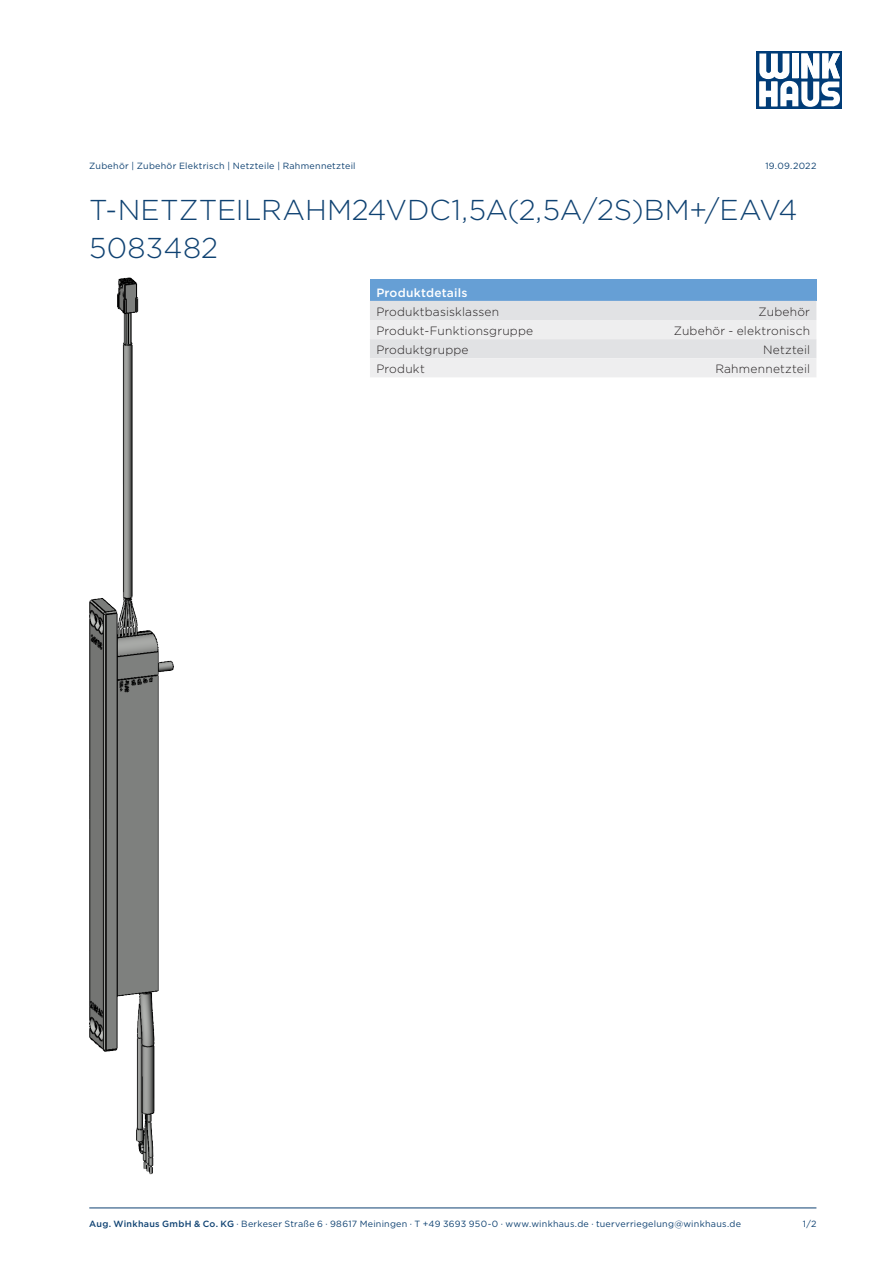
<style>
.page{position:relative;width:893px;height:1263px;background:#fff}
.page>*{position:absolute;margin:0;border:0;box-sizing:border-box;transform-origin:0 0}
.Headline{font:300 28.65px/38.2px "Gotham";color:#0f4272}
.Datenzelle_links{font:300 12px "Gotham";letter-spacing:.015em;color:#231f20}
.Datenzelle_rechts{font:300 12px "Gotham";letter-spacing:.02em;color:#231f20}
.Headerzelle{font:500 12px "Gotham";letter-spacing:.015em;color:#fff}
.Fußzeile{font:9px "Gotham";letter-spacing:.025em;color:#0f4272}
.Kopfzeile{font:9px "Gotham";letter-spacing:.025em;color:#0f4272}
.s1{font-weight:500}
</style>
<div class="page">
<div style="left:757px;top:51px;width:85px;height:58px;background:#013c77"></div>
<svg style="left:759px;top:53px;width:81px;height:54px"></svg>
<hr style="left:89px;top:1208px;width:727px;height:1px;background:#0f4272">
<img style="left:89px;top:277px;width:84px;height:898px">
<div style="left:370px;top:280px;width:446px;height:21px;background:#669fd5"></div>
<div style="left:370px;top:301px;width:446px;height:76px;background:#e6e6e8"></div>
<p class="Kopfzeile" style="left:89px;top:160px;width:268px">Zubehör | Zubehör Elektrisch | Netzteile | Rahmennetzteil</p>
<p class="Kopfzeile" style="left:765px;top:160px;width:53px">19.09.2022</p>
<p class="Headline" style="left:89px;top:190px;width:710px">T-NETZTEILRAHM24VDC1,5A(2,5A/2S)BM+/EAV4<br>5083482</p>
<p class="Headerzelle" style="left:376px;top:284px;width:93px">Produktdetails</p>
<p class="Datenzelle_links" style="left:376px;top:304px;width:124px">Produktbasisklassen</p>
<p class="Datenzelle_rechts" style="left:759px;top:304px;width:53px">Zubehör</p>
<p class="Datenzelle_links" style="left:376px;top:323px;width:158px">Produkt-Funktionsgruppe</p>
<p class="Datenzelle_rechts" style="left:674px;top:323px;width:138px">Zubehör - elektronisch</p>
<p class="Datenzelle_links" style="left:376px;top:342px;width:94px">Produktgruppe</p>
<p class="Datenzelle_rechts" style="left:763px;top:342px;width:48px">Netzteil</p>
<p class="Datenzelle_links" style="left:376px;top:361px;width:50px">Produkt</p>
<p class="Datenzelle_rechts" style="left:715px;top:361px;width:96px">Rahmennetzteil</p>
<p class="Fußzeile" style="left:89px;top:1218px;width:653px"><span class="s1">Aug. Winkhaus GmbH &amp; Co. KG</span> ∙ Berkeser Straße 6 ∙ 98617 Meiningen ∙ T +49 3693 950-0 ∙ www.winkhaus.de ∙ tuerverriegelung@winkhaus.de</p>
<p class="Fußzeile" style="left:803px;top:1218px;width:15px">1/2</p>
</div>
